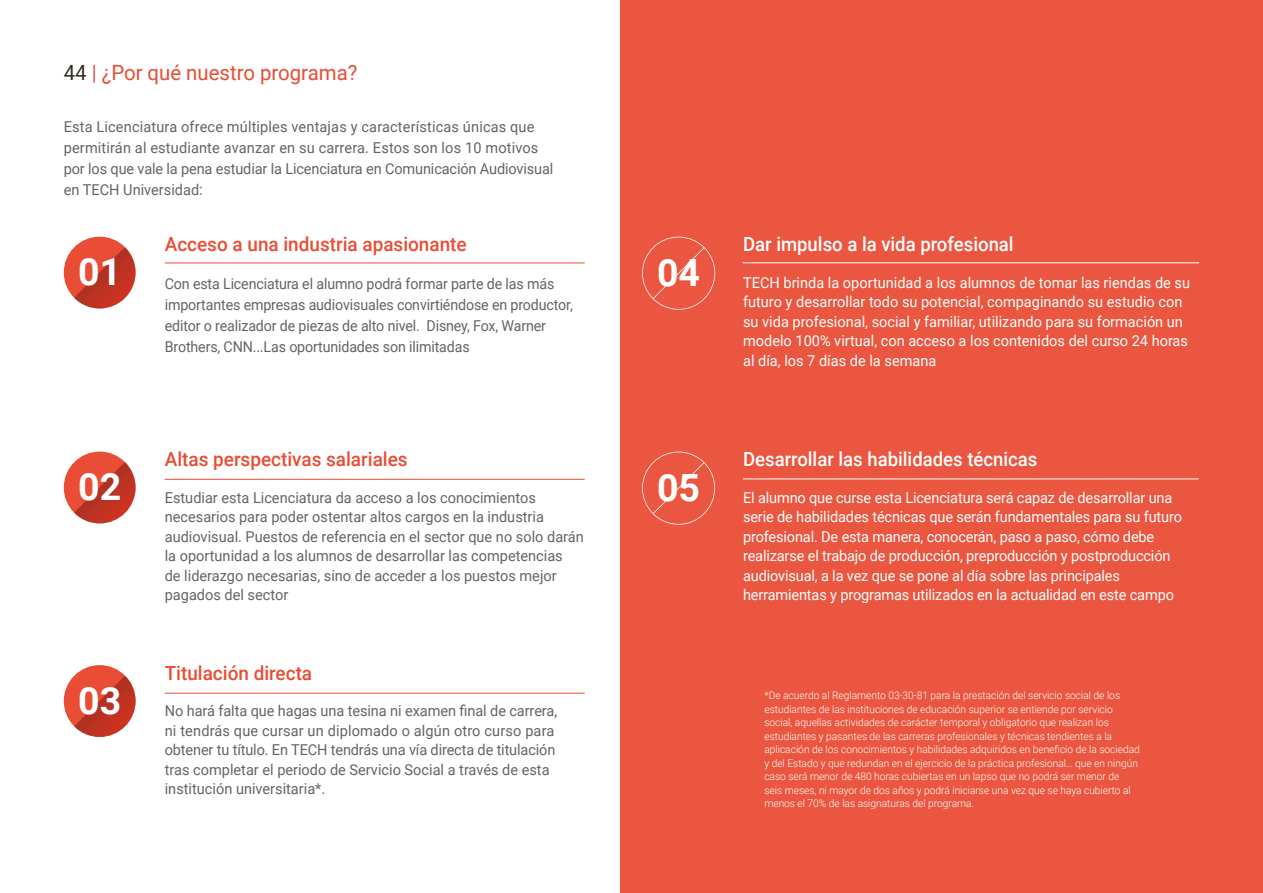
<style>
.page{position:relative;width:1263px;height:893px;background:#fff}
.page>*{position:absolute;margin:0;border:0;box-sizing:border-box;transform-origin:0 0}
.t1{font:700 37.5px "Roboto";color:#fff}
.t2{font:21px "Roboto";color:#e94d35}
.t3{font:500 19.5px "Roboto";color:#e94d35}
.t4{font:500 19.5px "Roboto";color:#fff;scale:.95 1}
.t5{font:15px/19.5px "Roboto";color:#61646a}
.t6{font:15px/19.5px "Roboto";letter-spacing:-.01em;color:#fff}
.t7{font:15px/21px "Roboto";color:#61646a;scale:.95 1}
.t8{font:300 10.5px/13.5px "Roboto";color:#fff}
.s1{color:#312e20}
</style>
<div class="page">
<div style="left:621px;top:0;width:642px;height:893px;background:#ea563f"></div>
<hr style="left:165px;top:263px;width:420px;height:1px;background:#e94d35">
<hr style="left:165px;top:479px;width:420px;height:1px;background:#e94d35">
<hr style="left:165px;top:693px;width:420px;height:1px;background:#e94d35">
<div style="left:64px;top:237px;width:72px;height:71px;background:#e94d35;border-radius:50%"></div>
<svg style="left:74px;top:247px;width:62px;height:61px"></svg>
<hr style="left:742px;top:262px;width:457px;height:1px;background:#fff">
<svg style="left:642px;top:237px;width:73px;height:73px"></svg>
<hr style="left:743px;top:479px;width:455px;height:1px;background:#fff">
<svg style="left:642px;top:452px;width:73px;height:73px"></svg>
<div style="left:64px;top:452px;width:72px;height:71px;background:#e94d35;border-radius:50%"></div>
<svg style="left:74px;top:462px;width:62px;height:61px"></svg>
<div style="left:64px;top:665px;width:72px;height:72px;background:#e94d35;border-radius:50%"></div>
<svg style="left:74px;top:676px;width:62px;height:61px"></svg>
<h2 class="t2" style="left:64px;top:57px;width:295px"><span class="s1">44</span> | ¿Por qué nuestro programa?</h2>
<p class="t5" style="left:64px;top:116px;width:491px;line-height:21px">Esta Licenciatura ofrece múltiples ventajas y características únicas que permitirán al estudiante avanzar en su carrera. Estos son los 10 motivos por los que vale la pena estudiar la Licenciatura en Comunicación Audiovisual en TECH Universidad:</p>
<h1 class="t1" style="left:78px;top:246px;width:45px">01</h1>
<h3 class="t3" style="left:165px;top:231px;width:303px">Acceso a una industria apasionante</h3>
<p class="t7" style="left:165px;top:273px;width:431px">Con esta Licenciatura el alumno podrá formar parte de las más importantes empresas audiovisuales convirtiéndose en productor, editor o realizador de piezas de alto nivel. Disney, Fox, Warner Brothers, CNN...Las oportunidades son ilimitadas</p>
<h1 class="t1" style="left:657px;top:246px;width:45px">04</h1>
<h3 class="t3" style="left:165px;top:446px;width:244px">Altas perspectivas salariales</h3>
<p class="t5" style="left:165px;top:487px;width:421px">Estudiar esta Licenciatura da acceso a los conocimientos necesarios para poder ostentar altos cargos en la industria audiovisual. Puestos de referencia en el sector que no solo darán la oportunidad a los alumnos de desarrollar las competencias<br>de liderazgo necesarias, sino de acceder a los puestos mejor pagados del sector</p>
<h1 class="t1" style="left:78px;top:461px;width:45px">02</h1>
<h1 class="t1" style="left:657px;top:461px;width:45px">05</h1>
<h3 class="t4" style="left:743px;top:231px;width:286px">Dar impulso a la vida profesional</h3>
<p class="t6" style="left:743px;top:272px;width:448px">TECH brinda la oportunidad a los alumnos de tomar las riendas de su futuro y desarrollar todo su potencial, compaginando su estudio con su vida profesional, social y familiar, utilizando para su formación un modelo 100% virtual, con acceso a los contenidos del curso 24 horas al día, los 7 días de la semana</p>
<h3 class="t4" style="left:743px;top:446px;width:311px">Desarrollar las habilidades técnicas</h3>
<p class="t6" style="left:743px;top:487px;width:440px">El alumno que curse esta Licenciatura será capaz de desarrollar una serie de habilidades técnicas que serán fundamentales para su futuro profesional. De esta manera, conocerán, paso a paso, cómo debe realizarse el trabajo de producción, preproducción y postproducción audiovisual, a la vez que se pone al día sobre las principales herramientas y programas utilizados en la actualidad en este campo</p>
<h3 class="t3" style="left:165px;top:659px;width:149px">Titulación directa</h3>
<p class="t5" style="left:165px;top:701px;width:394px">No hará falta que hagas una tesina ni examen final de carrera, ni tendrás que cursar un diplomado o algún otro curso para obtener tu título. En TECH tendrás una vía directa de titulación tras completar el periodo de Servicio Social a través de esta institución universitaria*.</p>
<h1 class="t1" style="left:78px;top:674px;width:45px">03</h1>
<p class="t8" style="left:764px;top:688px;width:377px">*De acuerdo al Reglamento 03-30-81 para la prestación del servicio social de los estudiantes de las instituciones de educación superior se entiende por servicio social, aquellas actividades de carácter temporal y obligatorio que realizan los estudiantes y pasantes de las carreras profesionales y técnicas tendientes a la aplicación de los conocimientos y habilidades adquiridos en beneficio de la sociedad y del Estado y que redundan en el ejercicio de la práctica profesional… que en ningún caso será menor de 480 horas cubiertas en un lapso que no podrá ser menor de seis meses, ni mayor de dos años y podrá iniciarse una vez que se haya cubierto al menos el 70% de las asignaturas del programa.</p>
</div>
